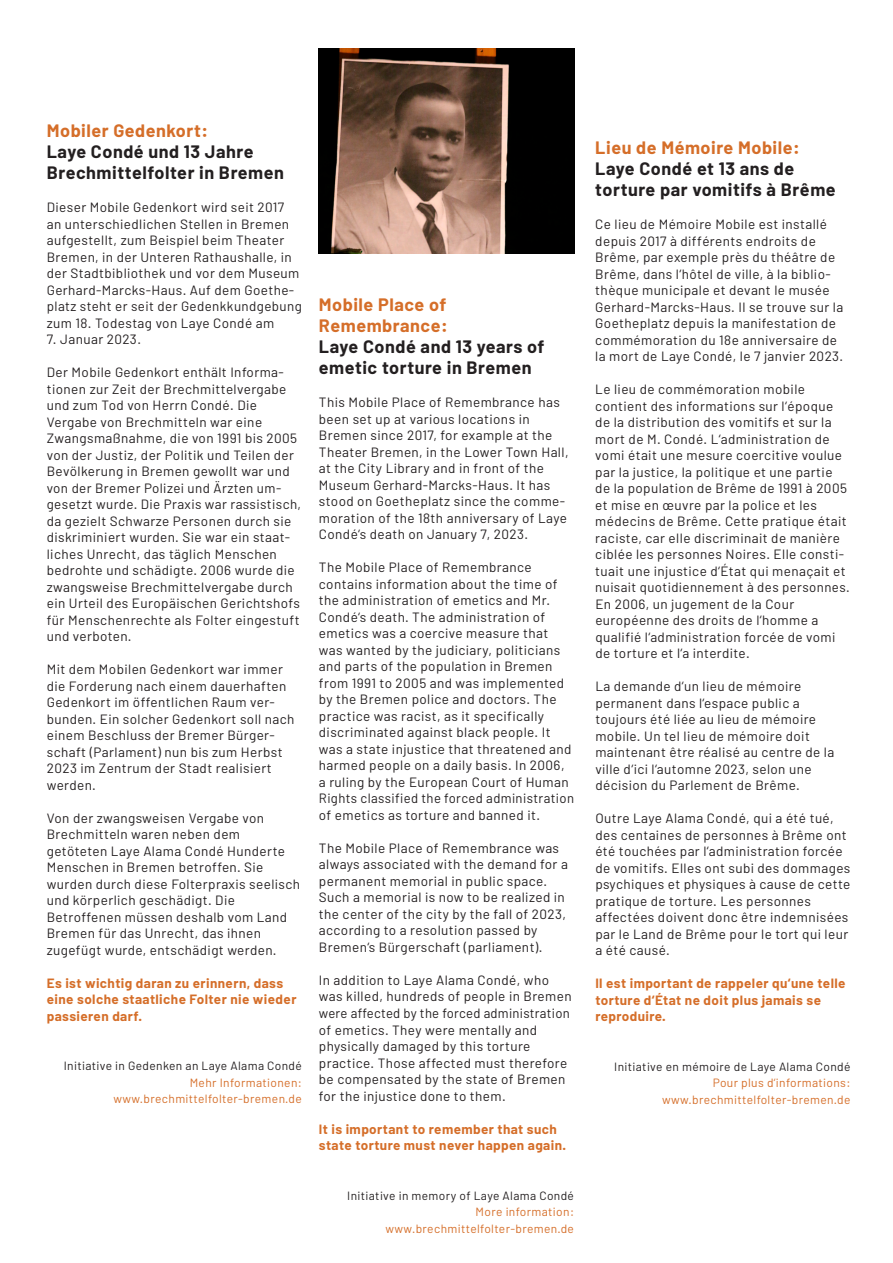
<style>
.page{position:relative;width:893px;height:1263px;background:#fff}
.page>*{position:absolute;margin:0;border:0;box-sizing:border-box;transform-origin:0 0}
.t1{font:700 18px/21px "Barlow";letter-spacing:.03em;color:#231f20}
.t2{font:700 18px/21px "Barlow";letter-spacing:.03em;color:#d56e29}
.t3{font:13.5px/16.5px "Barlow";letter-spacing:.03em;color:#231f20}
.t4{font:700 13.5px/16.5px "Barlow";letter-spacing:.03em;color:#d56e29}
.t5{font:12px/16.5px "Barlow";letter-spacing:.03em;color:#d56e29;text-align:right}
.t6{font:12px "Barlow";letter-spacing:.03em;color:#231f20}
</style>
<div class="page">
<img style="left:319px;top:48px;width:255px;height:205px">
<h1 class="t2" style="left:47px;top:120px;width:163px">Mobiler Gedenkort:</h1>
<h1 class="t1" style="left:47px;top:141px;width:239px">Laye Condé und 13 Jahre<br>Brechmittelfolter in Bremen</h1>
<p class="t3" style="left:47px;top:199px;width:257px">Dieser Mobile Gedenkort wird seit 2017 an unterschiedlichen Stellen in Bremen aufgestellt, zum Beispiel beim Theater Bremen, in der Unteren Rathaushalle, in der Stadtbibliothek und vor dem Museum Gerhard-Marcks-Haus. Auf dem Goethe&shy;platz steht er seit der Gedenkkundgebung zum 18. Todestag von Laye Condé am</p>
<p class="t3" style="left:47px;top:331px;width:96px">7. Januar 2023.</p>
<p class="t3" style="left:47px;top:364px;width:256px">Der Mobile Gedenkort enthält Informa&shy;tionen zur Zeit der Brechmittelvergabe und zum Tod von Herrn Condé. Die Vergabe von Brechmitteln war eine Zwangsmaßnahme, die von 1991 bis 2005 von der Justiz, der Politik und Teilen der Bevölkerung in Bremen gewollt war und von der Bremer Polizei und Ärzten um&shy;gesetzt wurde. Die Praxis war rassistisch, da gezielt Schwarze Personen durch sie diskriminiert wurden. Sie war ein staat&shy;liches Unrecht, das täglich Menschen bedrohte und schädigte. 2006 wurde die zwangsweise Brechmittelvergabe durch ein Urteil des Europäischen Gerichtshofs für Menschenrechte als Folter eingestuft und verboten.</p>
<p class="t3" style="left:47px;top:661px;width:249px">Mit dem Mobilen Gedenkort war immer die Forderung nach einem dauerhaften Gedenkort im öffentlichen Raum ver&shy;bunden. Ein solcher Gedenkort soll nach einem Beschluss der Bremer Bürger&shy;schaft (Parlament) nun bis zum Herbst 2023 im Zentrum der Stadt realisiert werden.</p>
<p class="t3" style="left:47px;top:809px;width:255px">Von der zwangsweisen Vergabe von Brechmitteln waren neben dem getöteten Laye Alama Condé Hunderte Menschen in Bremen betroffen. Sie wurden durch diese Folterpraxis seelisch und körperlich geschädigt. Die Betroffenen müssen deshalb vom Land Bremen für das Unrecht, das ihnen zugefügt wurde, entschädigt werden.</p>
<p class="t4" style="left:47px;top:974px;width:251px">Es ist wichtig daran zu erinnern, dass eine solche staatliche Folter nie wieder passieren darf.</p>
<p class="t6" style="left:64px;top:1058px;width:240px">Initiative in Gedenken an Laye Alama Condé</p>
<p class="t5" style="left:113px;top:1074px;width:190px">Mehr Informationen: www.brechmittelfolter-bremen.de</p>
<h1 class="t2" style="left:319px;top:294px;width:130px">Mobile Place of<br>Remembrance:</h1>
<h1 class="t1" style="left:319px;top:336px;width:227px">Laye Condé and 13 years of emetic torture in Bremen</h1>
<p class="t3" style="left:319px;top:394px;width:251px">This Mobile Place of Remembrance has been set up at various locations in Bremen since 2017, for example at the Theater Bremen, in the Lower Town Hall, at the City Library and in front of the Museum Gerhard-Marcks-Haus. It has stood on Goetheplatz since the comme&shy;moration of the 18th anniversary of Laye Condé‘s death on January 7, 2023.</p>
<p class="t3" style="left:319px;top:559px;width:257px">The Mobile Place of Remembrance contains information about the time of the administration of emetics and Mr.<br>Condé‘s death. The administration of emetics was a coercive measure that was wanted by the judiciary, politicians and parts of the population in Bremen from 1991 to 2005 and was implemented by the Bremen police and doctors. The practice was racist, as it specifically discriminated against black people. It was a state injustice that threatened and harmed people on a daily basis. In 2006, a ruling by the European Court of Human Rights classified the forced administration of emetics as torture and banned it.</p>
<p class="t3" style="left:319px;top:839px;width:250px">The Mobile Place of Remembrance was always associated with the demand for a permanent memorial in public space.<br>Such a memorial is now to be realized in the center of the city by the fall of 2023, according to a resolution passed by Bremen‘s Bürgerschaft (parliament).</p>
<p class="t3" style="left:319px;top:971px;width:254px">In addition to Laye Alama Condé, who was killed, hundreds of people in Bremen were affected by the forced administration of emetics. They were mentally and physically damaged by this torture practice. Those affected must therefore be compensated by the state of Bremen for the injustice done to them.</p>
<p class="t4" style="left:319px;top:1120px;width:249px">It is important to remember that such state torture must never happen again.</p>
<p class="t6" style="left:347px;top:1188px;width:228px">Initiative in memory of Laye Alama Condé</p>
<p class="t5" style="left:386px;top:1203px;width:190px">More information: www.brechmittelfolter-bremen.de</p>
<h1 class="t2" style="left:595px;top:137px;width:206px">Lieu de Mémoire Mobile:</h1>
<h1 class="t1" style="left:595px;top:158px;width:242px">Laye Condé et 13 ans de torture par vomitifs à Brême</h1>
<p class="t3" style="left:595px;top:216px;width:250px">Ce lieu de Mémoire Mobile est installé depuis 2017 à différents endroits de Brême, par exemple près du théâtre de Brême, dans l‘hôtel de ville, à la biblio&shy;thèque municipale et devant le musée Gerhard-Marcks-Haus. Il se trouve sur la Goetheplatz depuis la manifestation de commémoration du 18e anniversaire de la mort de Laye Condé, le 7 janvier 2023.</p>
<p class="t3" style="left:595px;top:381px;width:256px">Le lieu de commémoration mobile contient des informations sur l‘époque de la distribution des vomitifs et sur la mort de M. Condé. L‘administration de vomi était une mesure coercitive voulue par la justice, la politique et une partie de la population de Brême de 1991 à 2005 et mise en œuvre par la police et les médecins de Brême. Cette pratique était raciste, car elle discriminait de manière ciblée les personnes Noires. Elle consti&shy;tuait une injustice d‘État qui menaçait et nuisait quotidiennement à des personnes.<br>En 2006, un jugement de la Cour européenne des droits de l‘homme a qualifié l‘administration forcée de vomi de torture et l‘a interdite.</p>
<p class="t3" style="left:595px;top:678px;width:241px">La demande d‘un lieu de mémoire permanent dans l‘espace public a toujours été liée au lieu de mémoire mobile. Un tel lieu de mémoire doit maintenant être réalisé au centre de la ville d‘ici l‘automne 2023, selon une décision du Parlement de Brême.</p>
<p class="t3" style="left:595px;top:810px;width:257px">Outre Laye Alama Condé, qui a été tué, des centaines de personnes à Brême ont été touchées par l‘administration forcée de vomitifs. Elles ont subi des dommages psychiques et physiques à cause de cette pratique de torture. Les personnes affectées doivent donc être indemnisées par le Land de Brême pour le tort qui leur a été causé.</p>
<p class="t4" style="left:595px;top:975px;width:252px">Il est important de rappeler qu‘une telle torture d‘État ne doit plus jamais se reproduire.</p>
<p class="t6" style="left:614px;top:1059px;width:238px">Initiative en mémoire de Laye Alama Condé</p>
<p class="t5" style="left:662px;top:1074px;width:190px">Pour plus d‘informations: www.brechmittelfolter-bremen.de</p>
</div>
